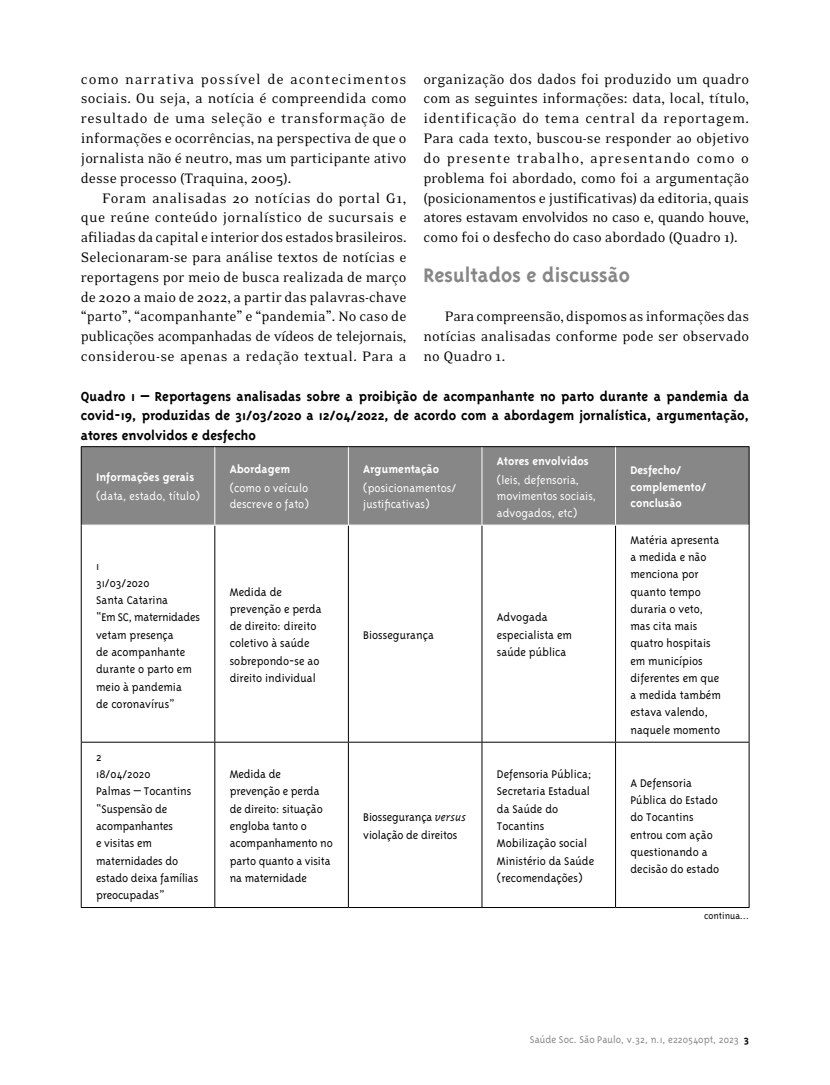
<style>
.page{position:relative;width:830px;height:1085px;background:#fff}
.page>*{position:absolute;margin:0;border:0;box-sizing:border-box;transform-origin:0 0}
.t1{font:700 22.5px "Triplex";color:#878787}
.t2{font:15.75px/19.8px "Eidetic Neo";color:#000;text-align:justify}
.t3{font:700 15px/19.8px "Triplex";color:#000;text-align:justify}
.t4{font:300 12.75px/17.2px "Triplex";color:#000}
.t5{font:300 12.75px/16.5px "Triplex";color:#fff}
.t6{font:700 12.75px/16.5px "Triplex";color:#fff}
.t7{font:300 11.25px "Triplex";color:#878787}
.t8{font:300 10.5px "Triplex";color:#000}
.s1{font-style:italic}
.s2{font-weight:700;color:#000}
</style>
<div class="page">
<div style="left:82px;top:447px;width:666px;height:77px;background:#878787"></div>
<hr style="left:214px;top:447px;width:1px;height:77px;background:#fff">
<hr style="left:348px;top:447px;width:1px;height:77px;background:#fff">
<hr style="left:481px;top:447px;width:1px;height:77px;background:#fff">
<hr style="left:615px;top:447px;width:1px;height:77px;background:#fff">
<hr style="left:214px;top:525px;width:1px;height:216px;background:#000">
<hr style="left:348px;top:525px;width:1px;height:216px;background:#000">
<hr style="left:481px;top:525px;width:1px;height:216px;background:#000">
<hr style="left:615px;top:525px;width:1px;height:216px;background:#000">
<hr style="left:81px;top:741px;width:134px;height:1px;background:#000">
<hr style="left:215px;top:741px;width:133px;height:1px;background:#000">
<hr style="left:214px;top:742px;width:1px;height:165px;background:#000">
<hr style="left:348px;top:741px;width:133px;height:1px;background:#000">
<hr style="left:348px;top:742px;width:1px;height:165px;background:#000">
<hr style="left:481px;top:741px;width:134px;height:1px;background:#000">
<hr style="left:481px;top:742px;width:1px;height:165px;background:#000">
<hr style="left:615px;top:741px;width:134px;height:1px;background:#000">
<hr style="left:615px;top:742px;width:1px;height:165px;background:#000">
<hr style="left:81px;top:907px;width:134px;height:1px;background:#000">
<hr style="left:215px;top:907px;width:133px;height:1px;background:#000">
<hr style="left:348px;top:907px;width:133px;height:1px;background:#000">
<hr style="left:481px;top:907px;width:134px;height:1px;background:#000">
<hr style="left:615px;top:907px;width:134px;height:1px;background:#000">
<hr style="left:81px;top:525px;width:1px;height:216px;background:#000">
<hr style="left:748px;top:525px;width:1px;height:216px;background:#000">
<hr style="left:81px;top:742px;width:1px;height:165px;background:#000">
<hr style="left:748px;top:742px;width:1px;height:165px;background:#000">
<hr style="left:81px;top:446px;width:134px;height:1px;background:#000">
<hr style="left:81px;top:447px;width:1px;height:78px;background:#000">
<hr style="left:215px;top:446px;width:133px;height:1px;background:#000">
<hr style="left:348px;top:446px;width:133px;height:1px;background:#000">
<hr style="left:481px;top:446px;width:134px;height:1px;background:#000">
<hr style="left:615px;top:446px;width:134px;height:1px;background:#000">
<hr style="left:748px;top:447px;width:1px;height:78px;background:#000">
<p class="t2" style="left:423px;top:69px;width:327px">organização dos dados foi produzido um quadro com as seguintes informações: data, local, título, identificação do tema central da reportagem.<br>Para cada texto, buscou-se responder ao objetivo do presente trabalho, apresentando como o problema foi abordado, como foi a argumentação (posicionamentos e justificativas) da editoria, quais atores estavam envolvidos no caso e, quando houve, como foi o desfecho do caso abordado (Quadro 1).</p>
<h1 class="t1" style="left:423px;top:262px;width:208px">Resultados e discussão</h1>
<p class="t2" style="left:423px;top:307px;width:327px;text-indent:21px">Para compreensão, dispomos as informações das notícias analisadas conforme pode ser observado no Quadro 1.</p>
<p class="t3" style="left:81px;top:386px;width:669px">Quadro 1 – Reportagens analisadas sobre a proibição de acompanhante no parto durante a pandemia da covid-19, produzidas de 31/03/2020 a 12/04/2022, de acordo com a abordagem jornalística, argumentação, atores envolvidos e desfecho</p>
<p class="t6" style="left:96px;top:469px;width:99px">Informações gerais</p>
<p class="t5" style="left:96px;top:487px;width:105px">(data, estado, título)</p>
<p class="t2" style="left:81px;top:69px;width:327px">como narrativa possível de acontecimentos sociais. Ou seja, a notícia é compreendida como resultado de uma seleção e transformação de informações e ocorrências, na perspectiva de que o jornalista não é neutro, mas um participante ativo desse processo (Traquina, 2005).</p>
<p class="t2" style="left:81px;top:188px;width:327px;text-indent:21px">Foram analisadas 20 notícias do portal G1, que reúne conteúdo jornalístico de sucursais e afiliadas da capital e interior dos estados brasileiros.<br>Selecionaram-se para análise textos de notícias e reportagens por meio de busca realizada de março de 2020 a maio de 2022, a partir das palavras-chave “parto”, “acompanhante” e “pandemia”. No caso de publicações acompanhadas de vídeos de telejornais, considerou-se apenas a redação textual. Para a</p>
<p class="t6" style="left:496px;top:452px;width:93px">Atores envolvidos</p>
<p class="t5" style="left:496px;top:471px;width:101px">(leis, defensoria, movimentos sociais, advogados, etc)</p>
<p class="t6" style="left:630px;top:462px;width:77px">Desfecho/ complemento/ conclusão</p>
<p class="t6" style="left:229px;top:461px;width:62px">Abordagem</p>
<p class="t5" style="left:229px;top:479px;width:81px">(como o veículo descreve o fato)</p>
<p class="t6" style="left:363px;top:461px;width:77px">Argumentação</p>
<p class="t5" style="left:363px;top:479px;width:94px">(posicionamentos/ justificativas)</p>
<p class="t4" style="left:96px;top:557px;width:105px">1<br>31/03/2020<br>Santa Catarina<br>“Em SC, maternidades vetam presença<br>de acompanhante durante o parto em meio à pandemia<br>de coronavírus”</p>
<p class="t4" style="left:96px;top:748px;width:104px">2<br>18/04/2020<br>Palmas – Tocantins “Suspensão de acompanhantes<br>e visitas em maternidades do estado deixa famílias preocupadas”</p>
<p class="t4" style="left:229px;top:583px;width:93px">Medida de prevenção e perda de direito: direito coletivo à saúde sobrepondo-se ao direito individual</p>
<p class="t4" style="left:230px;top:765px;width:104px">Medida de prevenção e perda de direito: situação engloba tanto o acompanhamento no parto quanto a visita na maternidade</p>
<p class="t4" style="left:363px;top:626px;width:72px">Biossegurança</p>
<p class="t4" style="left:363px;top:808px;width:105px">Biossegurança <span class="s1">versus </span>violação de direitos</p>
<p class="t4" style="left:496px;top:608px;width:77px">Advogada especialista em saúde pública</p>
<p class="t4" style="left:630px;top:531px;width:92px">Matéria apresenta a medida e não menciona por quanto tempo duraria o veto, mas cita mais quatro hospitais em municípios diferentes em que a medida também estava valendo, naquele momento</p>
<p class="t4" style="left:496px;top:765px;width:99px">Defensoria Pública;<br>Secretaria Estadual da Saúde do<br>Tocantins<br>Mobilização social<br>Ministério da Saúde (recomendações)</p>
<p class="t4" style="left:630px;top:774px;width:90px">A Defensoria<br>Pública do Estado do Tocantins entrou com ação questionando a decisão do estado</p>
<p class="t8" style="left:703px;top:909px;width:46px">continua...</p>
<p class="t7" style="left:529px;top:1033px;width:220px">Saúde Soc. São Paulo, v.32, n.1, e220540pt, 2023 <span class="s2">3</span></p>
</div>
